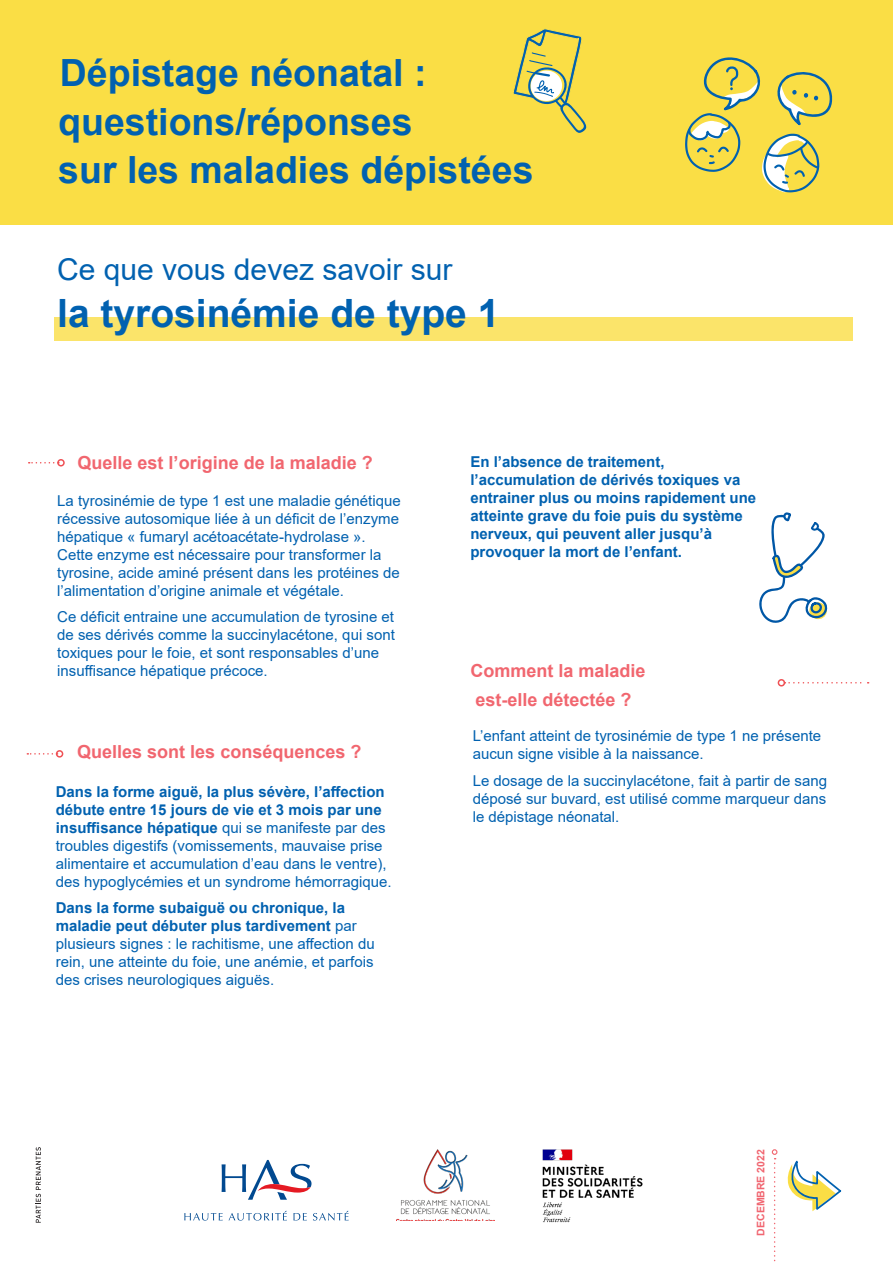
<style>
.page{position:relative;width:893px;height:1263px;background:#fff}
.page>*{position:absolute;margin:0;border:0;box-sizing:border-box;transform-origin:0 0}
.Liste_à_puces_corps{font:700 39px "Arial";color:#0161b0}
.Liste_à_puces_corps-2{font:700 37.5px "Arial";color:#0161b0}
.Liste_à_puces_corps-3{font:30px "Arial";color:#0161b0}
.Titre_2{font:700 18px "Arial";color:#f1666f}
.Titre_2-2{font:15px/18px "Arial";color:#0161b0}
.Titre_2-3{font:700 15px/18px "Arial";color:#0161b0}
.Corps_de_texte{font:700 10.5px "Arial";color:#f16671}
.s1{font-weight:700}
</style>
<div class="page">
<svg style="left:785px;top:682px;width:84px;height:1px"></svg>
<div style="left:778px;top:679px;width:7px;height:7px;border:2px solid #ef5054;border-radius:50%"></div>
<svg style="left:29px;top:462px;width:26px;height:1px"></svg>
<div style="left:57px;top:459px;width:8px;height:7px;border:2px solid #ef5054;border-radius:50%"></div>
<div style="left:55px;top:317px;width:798px;height:24px;background:#fbe46a"></div>
<div style="left:0;top:0;width:893px;height:224px;background:#fade45"></div>
<svg style="left:685px;top:57px;width:148px;height:135px"></svg>
<svg style="left:513px;top:28px;width:74px;height:105px"></svg>
<svg style="left:27px;top:753px;width:29px;height:2px"></svg>
<div style="left:56px;top:750px;width:7px;height:8px;border:2px solid #ef5054;border-radius:50%"></div>
<svg style="left:759px;top:512px;width:68px;height:111px"></svg>
<svg style="left:787px;top:1160px;width:55px;height:51px"></svg>
<svg style="left:772px;top:1149px;width:5px;height:113px"></svg>
<svg style="left:184px;top:1213px;width:39px;height:7px"></svg>
<svg style="left:229px;top:1211px;width:58px;height:9px"></svg>
<svg style="left:293px;top:1213px;width:14px;height:7px"></svg>
<svg style="left:313px;top:1211px;width:36px;height:9px"></svg>
<svg style="left:222px;top:1160px;width:89px;height:40px"></svg>
<img style="left:396px;top:1149px;width:94px;height:71px">
<img style="left:542px;top:1149px;width:101px;height:74px">
<svg style="left:36px;top:1147px;width:5px;height:75px"></svg>
<p class="Liste_à_puces_corps-2" style="left:60px;top:46px;width:368px">Dépistage néonatal :</p>
<p class="Liste_à_puces_corps-2" style="left:58px;top:95px;width:356px">questions/réponses</p>
<p class="Liste_à_puces_corps-2" style="left:58px;top:143px;width:477px">sur les maladies dépistées</p>
<p class="Liste_à_puces_corps-3" style="left:57px;top:249px;width:397px">Ce que vous devez savoir sur</p>
<p class="Liste_à_puces_corps" style="left:57px;top:285px;width:444px">la tyrosinémie de type 1</p>
<p class="Titre_2" style="left:78px;top:450px;width:297px">Quelle est l’origine de la maladie ?</p>
<p class="Titre_2-2" style="left:57px;top:491px;width:345px">La tyrosinémie de type 1 est une maladie génétique récessive autosomique liée à un déficit de l’enzyme hépatique « fumaryl acétoacétate-hydrolase ».<br>Cette enzyme est nécessaire pour transformer la tyrosine, acide aminé présent dans les protéines de l’alimentation d’origine animale et végétale.</p>
<p class="Titre_2-2" style="left:57px;top:608px;width:339px">Ce déficit entraine une accumulation de tyrosine et de ses dérivés comme la succinylacétone, qui sont toxiques pour le foie, et sont responsables d’une insuffisance hépatique précoce.</p>
<p class="Titre_2" style="left:77px;top:739px;width:286px">Quelles sont les conséquences ?</p>
<p class="Titre_2-2" style="left:56px;top:782px;width:337px"><span class="s1">Dans la forme aiguë, la plus sévère, l’affection débute entre 15 jours de vie et 3 mois par une insuffisance hépatique</span> qui se manifeste par des troubles digestifs (vomissements, mauvaise prise alimentaire et accumulation d’eau dans le ventre), des hypoglycémies et un syndrome hémorragique.</p>
<p class="Titre_2-2" style="left:56px;top:899px;width:320px"><span class="s1">Dans la forme subaiguë ou chronique, la maladie peut débuter plus tardivement</span> par plusieurs signes : le rachitisme, une affection du rein, une atteinte du foie, une anémie, et parfois des crises neurologiques aiguës.</p>
<p class="Titre_2-3" style="left:470px;top:453px;width:287px">En l’absence de traitement, l’accumulation de dérivés toxiques va entrainer plus ou moins rapidement une atteinte grave du foie puis du système nerveux, qui peuvent aller jusqu’à provoquer la mort de l’enfant.</p>
<p class="Titre_2" style="left:470px;top:657px;width:177px">Comment la maladie</p>
<p class="Titre_2" style="left:475px;top:687px;width:158px">est-elle détectée ?</p>
<p class="Titre_2-2" style="left:473px;top:727px;width:350px">L’enfant atteint de tyrosinémie de type 1 ne présente aucun signe visible à la naissance.</p>
<p class="Titre_2-2" style="left:473px;top:771px;width:356px;text-align:justify">Le dosage de la succinylacétone, fait à partir de sang déposé sur buvard, est utilisé comme marqueur dans le dépistage néonatal.</p>
<p class="Corps_de_texte" style="left:753px;top:1235px;width:88px;rotate:-90deg">DECEMBRE 2022</p>
</div>
